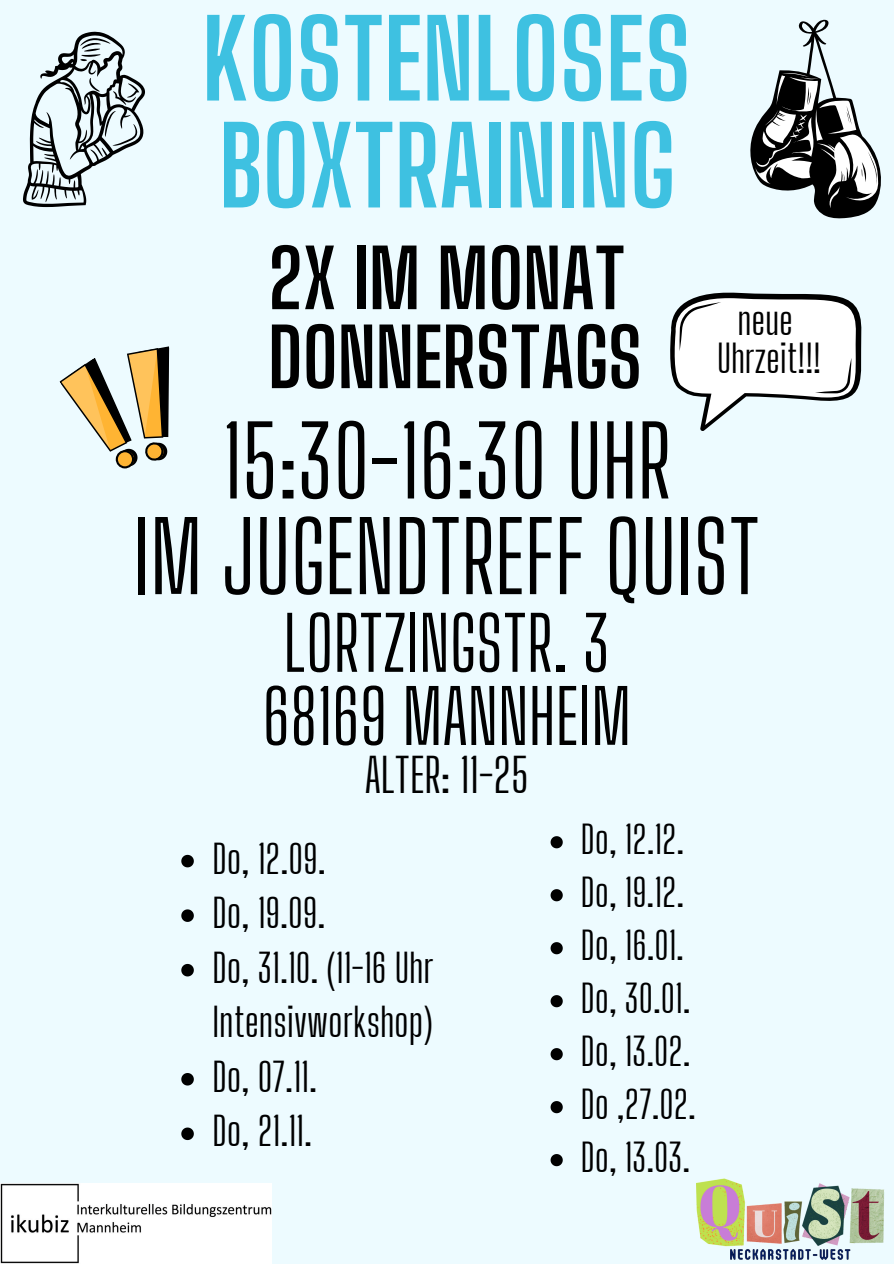
<style>
.page{position:relative;width:894px;height:1264px;background:#fff}
.page>*{position:absolute;margin:0;border:0;box-sizing:border-box;transform-origin:0 0}
.t1{font:700 107.1px/106.8px "Big Shoulders Display";color:#3ec1e1}
.t2{font:96.45px/95.7px "Big Shoulders Display";color:#000;text-align:center}
.t3{font:700 79.5px/78.9px "Big Shoulders Display";color:#000}
.t4{font:73.8px/73.2px "Big Shoulders Display";color:#000}
.t5{font:46.8px "Big Shoulders Display";color:#000}
.t6{font:39.3px/54.4px "Big Shoulders Display";color:#000}
.t7{font:38.25px "Big Shoulders Display";color:#000}
</style>
<div class="page">
<div style="left:0;top:0;width:893px;height:1263px;background:#edfbff"></div>
<svg style="left:750px;top:20px;width:131px;height:199px"></svg>
<svg style="left:23px;top:32px;width:122px;height:175px"></svg>
<img style="left:0;top:1183px;width:271px;height:80px">
<svg style="left:550px;top:836px;width:12px;height:12px"></svg>
<svg style="left:550px;top:889px;width:12px;height:12px"></svg>
<svg style="left:550px;top:942px;width:12px;height:12px"></svg>
<svg style="left:550px;top:995px;width:12px;height:12px"></svg>
<svg style="left:550px;top:1048px;width:12px;height:12px"></svg>
<svg style="left:550px;top:1101px;width:12px;height:12px"></svg>
<svg style="left:550px;top:1154px;width:12px;height:12px"></svg>
<img style="left:696px;top:1178px;width:188px;height:82px">
<svg style="left:59px;top:346px;width:111px;height:123px"></svg>
<svg style="left:670px;top:292px;width:192px;height:139px"></svg>
<svg style="left:181px;top:854px;width:13px;height:13px"></svg>
<svg style="left:181px;top:909px;width:13px;height:12px"></svg>
<svg style="left:181px;top:963px;width:13px;height:13px"></svg>
<svg style="left:181px;top:1073px;width:13px;height:12px"></svg>
<svg style="left:181px;top:1127px;width:13px;height:13px"></svg>
<p class="t1" style="left:202px;top:6px;width:490px">KOSTENLOSES<br>BOXTRAINING</p>
<p class="t3" style="left:268px;top:239px;width:375px">2X IM MONAT<br>DONNERSTAGS</p>
<p class="t7" style="left:737px;top:297px;width:57px">neue</p>
<p class="t7" style="left:716px;top:335px;width:106px">Uhrzeit!!!</p>
<h1 class="t2" style="left:133px;top:413px;width:627px">15:30-16:30 UHR<br>IM JUGENDTREFF QUIST</h1>
<h1 class="t4" style="left:262px;top:606px;width:370px">LORTZINGSTR. 3<br>68169 MANNHEIM</h1>
<h1 class="t5" style="left:364px;top:747px;width:166px">ALTER: 11-25</h1>
<p class="t7" style="left:580px;top:816px;width:105px">Do, 12.12.</p>
<h3 class="t7" style="left:580px;top:869px;width:105px">Do, 19.12.</h3>
<p class="t7" style="left:580px;top:922px;width:105px">Do, 16.01.</p>
<p class="t7" style="left:580px;top:975px;width:111px">Do, 30.01.</p>
<p class="t7" style="left:580px;top:1028px;width:111px">Do, 13.02.</p>
<p class="t7" style="left:580px;top:1081px;width:117px">Do ,27.02.</p>
<h2 class="t7" style="left:580px;top:1134px;width:111px">Do, 13.03.</h2>
<p class="t6" style="left:212px;top:831px;width:115px">Do, 12.09.</p>
<p class="t6" style="left:212px;top:885px;width:115px">Do, 19.09.</p>
<p class="t6" style="left:212px;top:940px;width:223px">Do, 31.10. (11-16 Uhr<br>Intensivworkshop)</p>
<p class="t6" style="left:212px;top:1049px;width:106px">Do, 07.11.</p>
<p class="t6" style="left:212px;top:1103px;width:101px">Do, 21.11.</p>
</div>
